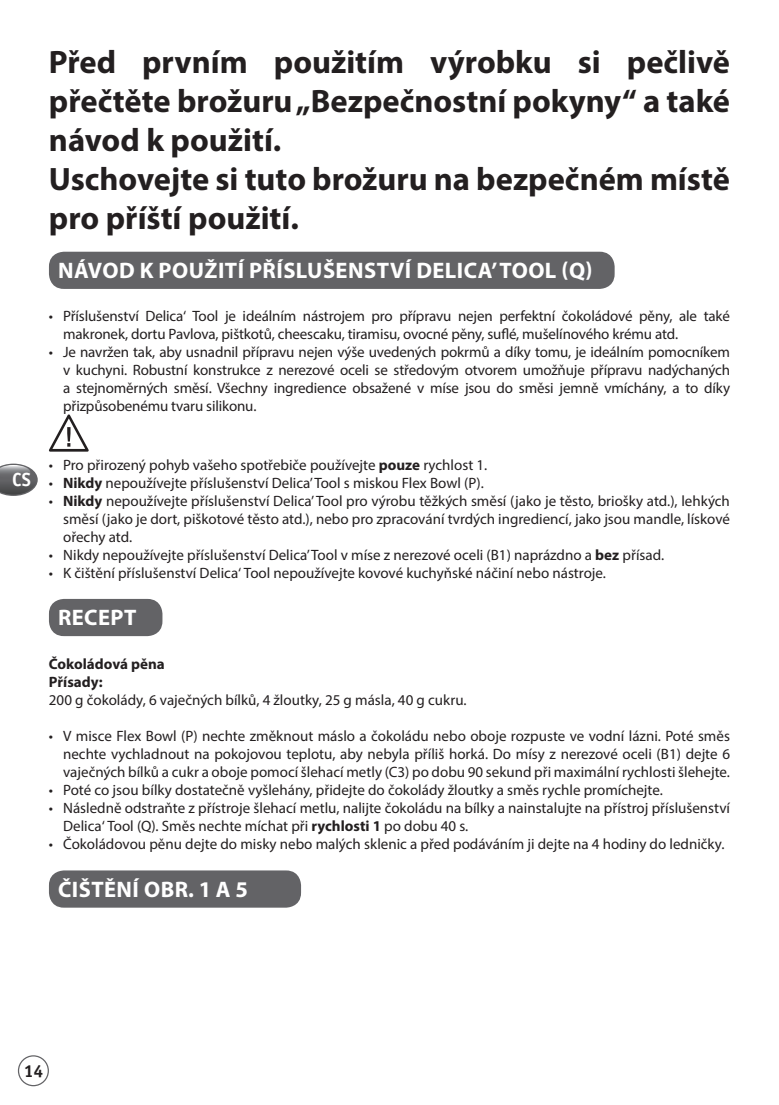
<style>
.page{position:relative;width:779px;height:1105px;background:#fff}
.page>*{position:absolute;margin:0;border:0;box-sizing:border-box;transform-origin:0 0}
.t1{font:700 32.5px/39px "Myriad Pro";color:#231f20}
.t2{font:700 22.5px "Myriad Pro";letter-spacing:.02em;color:#fff}
.t3{font:700 19px "Officina Sans";color:#fff}
.t4{font:700 17.5px "Officina Sans";color:#231f20}
.t5{font:15px/18px "Myriad Pro";color:#231f20;text-align:justify}
.t6{font:700 15px/18px "Myriad Pro";color:#231f20}
.s1{font-weight:700}
</style>
<div class="page">
<div style="left:18px;top:1055px;width:31px;height:31px;border:1px solid #636366;border-radius:50%"></div>
<svg style="left:0;top:464px;width:38px;height:32px"></svg>
<div style="left:49px;top:252px;width:565px;height:37px;background:#636366;border-radius:15px"></div>
<div style="left:49px;top:599px;width:113px;height:37px;background:#636366;border-radius:15px"></div>
<div style="left:49px;top:870px;width:252px;height:38px;background:#636366;border-radius:15px"></div>
<svg style="left:49px;top:414px;width:40px;height:38px"></svg>
<h1 class="t1" style="left:49px;top:42px;width:682px">Před prvním použitím výrobku si pečlivě přečtěte brožuru „Bezpečnostní pokyny“ a také návod k použití.<br>Uschovejte si tuto brožuru na bezpečném místě pro příští použití.</h1>
<h2 class="t2" style="left:58px;top:256px;width:536px">NÁVOD K POUŽITÍ PŘÍSLUŠENSTVÍ DELICA’ TOOL (Q)</h2>
<p class="t3" style="left:12px;top:468px;width:20px">CS</p>
<p class="t5" style="left:63px;top:307px;width:668px;text-indent:-14px">• Příslušenství Delica‘ Tool je ideálním nástrojem pro přípravu nejen perfektní čokoládové pěny, ale také makronek, dortu Pavlova, pištkotů, cheescaku, tiramisu, ovocné pěny, suflé, mušelínového krému atd.</p>
<p class="t5" style="left:63px;top:343px;width:668px;text-indent:-14px">• Je navržen tak, aby usnadnil přípravu nejen výše uvedených pokrmů a díky tomu, je ideálním pomocníkem v kuchyni. Robustní konstrukce z nerezové oceli se středovým otvorem umožňuje přípravu nadýchaných a stejnoměrných směsí. Všechny ingredience obsažené v míse jsou do směsi jemně vmíchány, a to díky přizpůsobenému tvaru silikonu.</p>
<p class="t5" style="left:49px;top:455px;width:439px">• Pro přirozený pohyb vašeho spotřebiče používejte <span class="s1">pouze</span> rychlost 1.</p>
<p class="t5" style="left:49px;top:473px;width:436px">• <span class="s1">Nikdy</span> nepoužívejte příslušenství Delica’ Tool s miskou Flex Bowl (P).</p>
<p class="t5" style="left:63px;top:491px;width:668px;text-indent:-14px">• <span class="s1">Nikdy</span> nepoužívejte příslušenství Delica’ Tool pro výrobu těžkých směsí (jako je těsto, briošky atd.), lehkých směsí (jako je dort, piškotové těsto atd.), nebo pro zpracování tvrdých ingrediencí, jako jsou mandle, lískové ořechy atd.</p>
<p class="t5" style="left:49px;top:545px;width:616px">• Nikdy nepoužívejte příslušenství Delica’ Tool v míse z nerezové oceli (B1) naprázdno a <span class="s1">bez</span> přísad.</p>
<p class="t5" style="left:49px;top:563px;width:558px">• K čištění příslušenství Delica‘ Tool nepoužívejte kovové kuchyňské náčiní nebo nástroje.</p>
<h2 class="t2" style="left:58px;top:603px;width:80px">RECEPT</h2>
<p class="t6" style="left:49px;top:654px;width:117px">Čokoládová pěna<br>Přísady:</p>
<p class="t5" style="left:49px;top:690px;width:419px">200 g čokolády, 6 vaječných bílků, 4 žloutky, 25 g másla, 40 g cukru.</p>
<p class="t5" style="left:63px;top:726px;width:668px;text-indent:-14px">• V misce Flex Bowl (P) nechte změknout máslo a čokoládu nebo oboje rozpuste ve vodní lázni. Poté směs nechte vychladnout na pokojovou teplotu, aby nebyla příliš horká. Do mísy z nerezové oceli (B1) dejte 6 vaječných bílků a cukr a oboje pomocí šlehací metly (C3) po dobu 90 sekund při maximální rychlosti šlehejte.</p>
<p class="t5" style="left:49px;top:780px;width:615px">• Poté co jsou bílky dostatečně vyšlehány, přidejte do čokolády žloutky a směs rychle promíchejte.</p>
<p class="t5" style="left:63px;top:798px;width:668px;text-indent:-14px">• Následně odstraňte z přístroje šlehací metlu, nalijte čokoládu na bílky a nainstalujte na přístroj příslušenství<br>Delica‘ Tool (Q). Směs nechte míchat při <span class="s1">rychlosti 1</span> po dobu 40 s.</p>
<p class="t5" style="left:49px;top:834px;width:676px">• Čokoládovou pěnu dejte do misky nebo malých sklenic a před podáváním ji dejte na 4 hodiny do ledničky.</p>
<h2 class="t2" style="left:58px;top:874px;width:191px">ČIŠTĚNÍ OBR. 1 A 5</h2>
<p class="t4" style="left:24px;top:1060px;width:21px">14</p>
</div>
